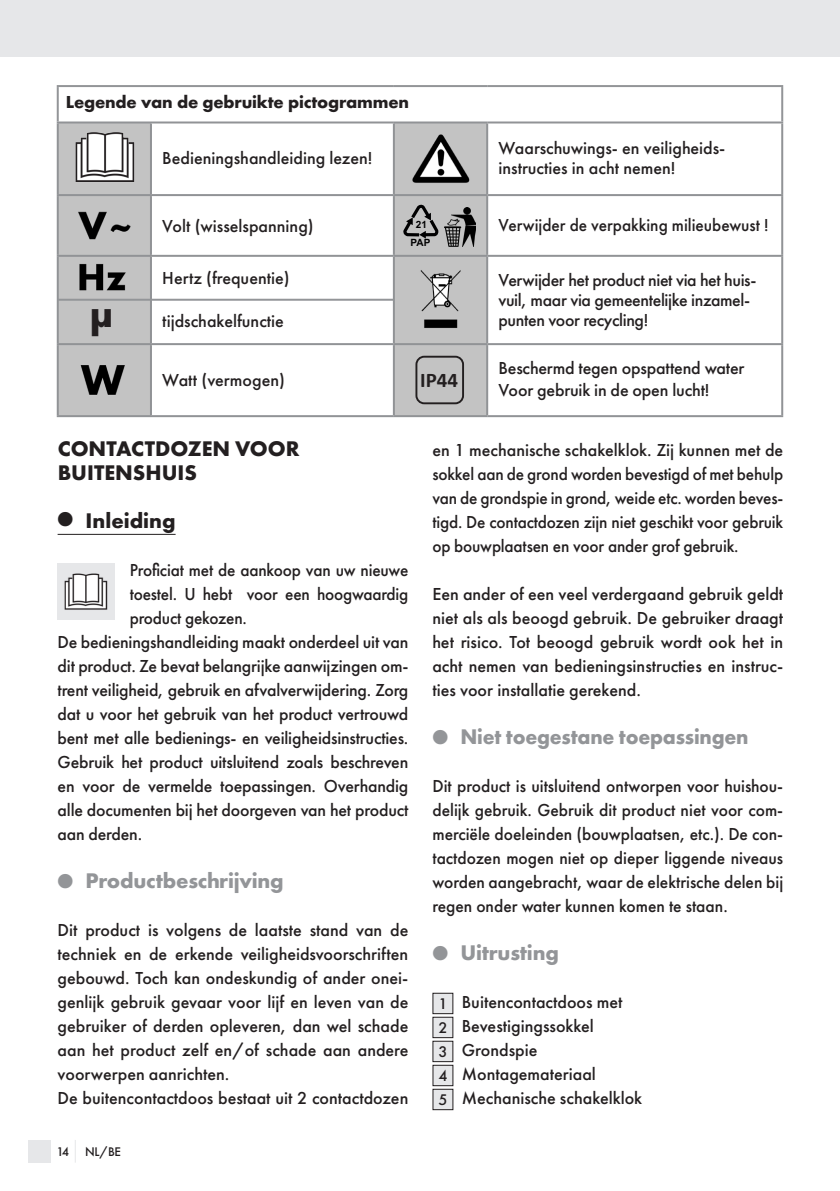
<style>
.page{position:relative;width:840px;height:1191px;background:#fff}
.page>*{position:absolute;margin:0;border:0;box-sizing:border-box;transform-origin:0 0}
._02_Fließtext{font:700 40px "Futura PT";color:#231f20}
._03_Subhead{font:700 22px "Futura PT";letter-spacing:-.01em;color:#939598}
._02_Fließtext-2{font:700 22px "Futura PT";color:#231f20}
._03_Subhead-2{font:700 22px "Futura PT";letter-spacing:-.01em;color:#939598;scale:.96 1}
._01_Headline{font:700 22px "Futura PT";color:#231f20}
.t1{font:700 20.8px "Calibri";color:#231f20}
._01_Fließtext{font:500 18px/24px "Futura PT";color:#231f20;text-align:justify}
._02_Fließtext-3{font:500 18px/24px "Futura PT";letter-spacing:-.01em;color:#231f20}
._02_Fließtext-4{font:500 18px/24px "Futura PT";letter-spacing:-.01em;color:#231f20;text-align:justify;scale:.96 1}
._02_Fließtext-5{font:700 18px "Futura T";letter-spacing:-.01em;color:#231f20}
._02_Fließtext-6{font:500 16px "Futura PT";color:#231f20}
.t2{font:500 13px "Futura PT";color:#231f20}
.t3{font:700 10px/18.4px "Arial";color:#000001;text-align:center}
</style>
<div class="page">
<div style="left:0;top:0;width:839px;height:57px;background:#e6e7e9"></div>
<div style="left:28px;top:1140px;width:23px;height:22px;background:#e6e7e9"></div>
<svg style="left:75px;top:1140px;width:1px;height:22px"></svg>
<hr style="left:58px;top:534px;width:117px;height:1px;background:#231f20">
<div style="left:58px;top:564px;width:57px;height:56px;background:#e6e7e9"></div>
<img style="left:64px;top:573px;width:44px;height:37px">
<svg style="left:59px;top:123px;width:427px;height:292px"></svg>
<hr style="left:780px;top:87px;width:2px;height:34px;background:#939598">
<hr style="left:57px;top:85px;width:94px;height:2px;background:#939598">
<hr style="left:57px;top:87px;width:2px;height:34px;background:#939598">
<hr style="left:151px;top:85px;width:242px;height:2px;background:#939598">
<hr style="left:393px;top:85px;width:94px;height:2px;background:#939598">
<hr style="left:487px;top:85px;width:295px;height:2px;background:#939598">
<hr style="left:57px;top:121px;width:94px;height:2px;background:#919396">
<hr style="left:57px;top:123px;width:2px;height:71px;background:#919396">
<hr style="left:151px;top:121px;width:242px;height:2px;background:#919396">
<hr style="left:150px;top:123px;width:2px;height:71px;background:#919396">
<hr style="left:393px;top:121px;width:94px;height:2px;background:#919396">
<hr style="left:392px;top:123px;width:2px;height:71px;background:#919396">
<hr style="left:487px;top:121px;width:295px;height:2px;background:#919396">
<hr style="left:486px;top:123px;width:2px;height:71px;background:#919396">
<hr style="left:780px;top:123px;width:2px;height:71px;background:#919396">
<hr style="left:57px;top:194px;width:94px;height:2px;background:#919396">
<hr style="left:57px;top:196px;width:2px;height:59px;background:#919396">
<hr style="left:151px;top:194px;width:242px;height:2px;background:#919396">
<hr style="left:150px;top:196px;width:2px;height:59px;background:#919396">
<hr style="left:393px;top:194px;width:94px;height:2px;background:#919396">
<hr style="left:392px;top:196px;width:2px;height:59px;background:#919396">
<hr style="left:487px;top:194px;width:295px;height:2px;background:#919396">
<hr style="left:486px;top:196px;width:2px;height:59px;background:#919396">
<hr style="left:780px;top:196px;width:2px;height:59px;background:#919396">
<hr style="left:57px;top:255px;width:94px;height:2px;background:#919396">
<hr style="left:57px;top:257px;width:2px;height:86px;background:#919396">
<hr style="left:151px;top:255px;width:242px;height:2px;background:#919396">
<hr style="left:150px;top:257px;width:2px;height:86px;background:#919396">
<hr style="left:393px;top:255px;width:94px;height:2px;background:#919396">
<hr style="left:392px;top:257px;width:2px;height:86px;background:#919396">
<hr style="left:487px;top:255px;width:295px;height:2px;background:#919396">
<hr style="left:486px;top:257px;width:2px;height:86px;background:#919396">
<hr style="left:780px;top:257px;width:2px;height:86px;background:#919396">
<hr style="left:57px;top:343px;width:94px;height:2px;background:#919396">
<hr style="left:57px;top:345px;width:2px;height:70px;background:#919396">
<hr style="left:151px;top:343px;width:242px;height:2px;background:#919396">
<hr style="left:150px;top:345px;width:2px;height:70px;background:#919396">
<hr style="left:393px;top:343px;width:94px;height:2px;background:#919396">
<hr style="left:392px;top:345px;width:2px;height:70px;background:#919396">
<hr style="left:487px;top:343px;width:295px;height:2px;background:#919396">
<hr style="left:486px;top:345px;width:2px;height:70px;background:#919396">
<hr style="left:780px;top:345px;width:2px;height:70px;background:#919396">
<hr style="left:57px;top:415px;width:94px;height:2px;background:#919396">
<hr style="left:151px;top:415px;width:242px;height:2px;background:#919396">
<hr style="left:393px;top:415px;width:94px;height:2px;background:#919396">
<hr style="left:487px;top:415px;width:295px;height:2px;background:#919396">
<img style="left:72px;top:131px;width:64px;height:56px">
<img style="left:407px;top:130px;width:66px;height:56px">
<img style="left:79px;top:363px;width:51px;height:35px">
<img style="left:444px;top:207px;width:31px;height:40px">
<svg style="left:403px;top:205px;width:35px;height:33px"></svg>
<img style="left:76px;top:206px;width:61px;height:37px">
<div style="left:415px;top:356px;width:49px;height:48px;border:2px solid #231f20;border-radius:8px"></div>
<hr style="left:58px;top:299px;width:335px;height:2px;background:#939598">
<img style="left:77px;top:261px;width:51px;height:32px">
<img style="left:417px;top:269px;width:45px;height:59px">
<div style="left:432px;top:1065px;width:20px;height:20px;background:#e6e7e9"></div>
<div style="left:432px;top:1064px;width:21px;height:22px;border:1px solid #231f20"></div>
<div style="left:432px;top:1041px;width:20px;height:20px;background:#e6e7e9"></div>
<div style="left:432px;top:1040px;width:21px;height:22px;border:1px solid #231f20"></div>
<div style="left:432px;top:1017px;width:20px;height:20px;background:#e6e7e9"></div>
<div style="left:432px;top:1016px;width:21px;height:22px;border:1px solid #231f20"></div>
<div style="left:432px;top:993px;width:20px;height:20px;background:#e6e7e9"></div>
<div style="left:432px;top:992px;width:21px;height:22px;border:1px solid #231f20"></div>
<div style="left:432px;top:1089px;width:20px;height:20px;background:#e6e7e9"></div>
<div style="left:432px;top:1088px;width:21px;height:22px;border:1px solid #231f20"></div>
<p class="_02_Fließtext-5" style="left:66px;top:92px;width:345px">Legende van de gebruikte pictogrammen</p>
<p class="_02_Fließtext-3" style="left:162px;top:146px;width:211px">Bedieningshandleiding lezen!</p>
<p class="_02_Fließtext-3" style="left:498px;top:138px;width:228px;line-height:20px">Waarschuwings- en veiligheids&shy;instructies in acht nemen!</p>
<p class="_02_Fließtext" style="left:90px;top:288px;width:25px">µ</p>
<p class="_02_Fließtext-3" style="left:162px;top:214px;width:153px">Volt (wisselspanning)</p>
<p class="_02_Fließtext-4" style="left:498px;top:213px;width:282px">Verwijder de verpakking milieubewust !</p>
<p class="t3" style="left:410px;top:215px;width:21px">21<br>PAP</p>
<p class="_02_Fließtext-3" style="left:162px;top:265px;width:129px">Hertz (frequentie)</p>
<p class="_02_Fließtext-3" style="left:162px;top:309px;width:123px">tijdschakelfunctie</p>
<p class="_02_Fließtext-3" style="left:162px;top:368px;width:124px">Watt (vermogen)</p>
<p class="t1" style="left:420px;top:366px;width:39px">IP44</p>
<p class="_02_Fließtext-3" style="left:498px;top:269px;width:259px;line-height:20px">Verwijder het product niet via het huis&shy;vuil, maar via gemeentelijke inzamel&shy;punten voor recycling!</p>
<p class="_02_Fließtext-3" style="left:498px;top:356px;width:247px">Beschermd tegen opspattend water</p>
<p class="_02_Fließtext-3" style="left:498px;top:378px;width:212px">Voor gebruik in de open lucht!</p>
<p class="_02_Fließtext-2" style="left:58px;top:434px;width:243px">CONTACTDOZEN VOOR</p>
<p class="_02_Fließtext-2" style="left:58px;top:458px;width:141px">BUITENSHUIS</p>
<p class="_01_Headline" style="left:58px;top:506px;width:119px">● Inleiding</p>
<p class="_02_Fließtext-4" style="left:130px;top:558px;width:292px">Proficiat met de aankoop van uw nieuwe toestel. U hebt voor een hoogwaardig product gekozen.</p>
<p class="_02_Fließtext-3" style="left:58px;top:630px;width:352px;text-align:justify">De bedieningshandleiding maakt onderdeel uit van dit product. Ze bevat belangrijke aanwijzingen om&shy;trent veiligheid, gebruik en afvalverwijdering. Zorg dat u voor het gebruik van het product vertrouwd bent met alle bedienings- en veiligheidsinstructies.<br>Gebruik het product uitsluitend zoals beschreven en voor de vermelde toepassingen. Overhandig alle documenten bij het doorgeven van het product aan derden.</p>
<p class="_03_Subhead" style="left:58px;top:866px;width:227px">● Productbeschrijving</p>
<p class="_01_Fließtext" style="left:58px;top:918px;width:352px">Dit product is volgens de laatste stand van de techniek en de erkende veiligheidsvoorschriften gebouwd. Toch kan ondeskundig of ander onei&shy;genlijk gebruik gevaar voor lijf en leven van de gebruiker of derden opleveren, dan wel schade aan het product zelf en/of schade aan andere voorwerpen aanrichten.</p>
<p class="_01_Fließtext" style="left:58px;top:1086px;width:352px">De buitencontactdoos bestaat uit 2 contactdozen</p>
<p class="t2" style="left:57px;top:1144px;width:66px">14 NL/BE</p>
<p class="_01_Fließtext" style="left:432px;top:438px;width:352px">en 1 mechanische schakelklok. Zij kunnen met de sokkel aan de grond worden bevestigd of met behulp van de grondspie in grond, weide etc. worden beves&shy;tigd. De contactdozen zijn niet geschikt voor gebruik op bouwplaatsen en voor ander grof gebruik.</p>
<p class="_01_Fließtext" style="left:432px;top:582px;width:352px">Een ander of een veel verdergaand gebruik geldt niet als als beoogd gebruik. De gebruiker draagt het risico. Tot beoogd gebruik wordt ook het in acht nemen van bedieningsinstructies en instruc&shy;ties voor installatie gerekend.</p>
<p class="_03_Subhead-2" style="left:432px;top:722px;width:331px">● Niet toegestane toepassingen</p>
<p class="_01_Fließtext" style="left:432px;top:774px;width:352px">Dit product is uitsluitend ontworpen voor huishou&shy;delijk gebruik. Gebruik dit product niet voor com&shy;merciële doeleinden (bouwplaatsen, etc.). De con&shy;tactdozen mogen niet op dieper liggende niveaus worden aangebracht, waar de elektrische delen bij regen onder water kunnen komen te staan.</p>
<p class="_03_Subhead" style="left:432px;top:938px;width:128px">● Uitrusting</p>
<p class="_01_Fließtext" style="left:461px;top:990px;width:162px">Buitencontactdoos met</p>
<p class="_01_Fließtext" style="left:461px;top:1014px;width:133px">Bevestigingssokkel</p>
<p class="_01_Fließtext" style="left:461px;top:1038px;width:77px">Grondspie</p>
<p class="_01_Fließtext" style="left:461px;top:1062px;width:135px">Montagemateriaal</p>
<p class="_01_Fließtext" style="left:461px;top:1086px;width:182px">Mechanische schakelklok</p>
<p class="_02_Fließtext-6" style="left:438px;top:993px;width:11px">1</p>
<p class="_02_Fließtext-6" style="left:438px;top:1017px;width:11px">2</p>
<p class="_02_Fließtext-6" style="left:438px;top:1041px;width:11px">3</p>
<p class="_02_Fließtext-6" style="left:438px;top:1065px;width:11px">4</p>
<p class="_02_Fließtext-6" style="left:438px;top:1089px;width:11px">5</p>
</div>
